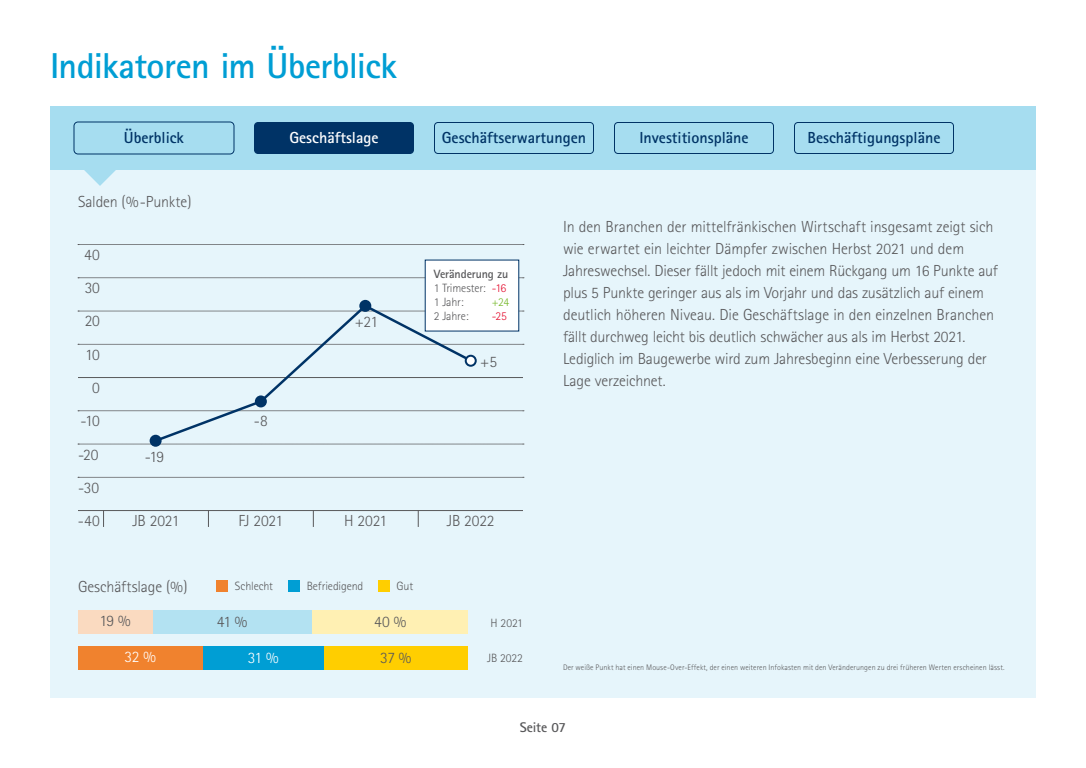
<style>
.page{position:relative;width:1086px;height:768px;background:#fff}
.page>*{position:absolute;margin:0;border:0;box-sizing:border-box;transform-origin:0 0}
.Headline_Kategorie_2{font:700 36px "Rotis Sans Serif";letter-spacing:-.015em;color:#009ed4}
.Fliesstext_10_pt_tit{font:300 16px/22px "Rotis Sans Serif";letter-spacing:-.01em;color:#58585a}
.t1{font:700 16px "Rotis Sans Serif";color:#036}
.t2{font:700 16px "Rotis Sans Serif";color:#fff}
.Fliesstext_10_pt_tit-2{font:300 16px "Rotis Sans Serif";color:#fff}
.Headline_Kategorie_2-2{font:700 14px "Rotis Sans Serif";letter-spacing:-.02em;color:#58585a}
.Fliesstext_10_pt_tit-3{font:300 12px "Rotis Sans Serif";letter-spacing:-.01em;color:#58585a}
.Fliesstext_10_pt_tit-4{font:700 12px "Rotis Sans Serif";letter-spacing:-.01em;color:#58585a}
.Fliesstext_10_pt_tit-5{font:300 12px "Rotis Sans Serif";color:#76b82a}
.Fliesstext_10_pt_tit-6{font:300 12px "Rotis Sans Serif";color:#e40d2e}
.Fliesstext_10_pt_tit-7{font:300 8px "Rotis Sans Serif";letter-spacing:.005em;color:#58585a}
.s1{color:#e40d2e}
</style>
<div class="page">
<div style="left:50px;top:106px;width:986px;height:592px;background:#e6f5fb"></div>
<div style="left:50px;top:106px;width:986px;height:64px;background:#a6ddf0"></div>
<svg style="left:84px;top:170px;width:32px;height:16px"></svg>
<div style="left:324px;top:646px;width:144px;height:24px;background:#ffce00"></div>
<div style="left:203px;top:646px;width:121px;height:24px;background:#009ed4"></div>
<div style="left:78px;top:646px;width:125px;height:24px;background:#f0822e"></div>
<svg style="left:78px;top:244px;width:446px;height:1px"></svg>
<hr style="left:78px;top:510px;width:445px;height:1px;background:#58585a">
<svg style="left:78px;top:477px;width:446px;height:1px"></svg>
<svg style="left:78px;top:444px;width:446px;height:1px"></svg>
<svg style="left:78px;top:411px;width:446px;height:1px"></svg>
<hr style="left:78px;top:377px;width:445px;height:1px;background:#58585a">
<svg style="left:78px;top:344px;width:446px;height:1px"></svg>
<svg style="left:103px;top:511px;width:1px;height:16px"></svg>
<svg style="left:208px;top:511px;width:1px;height:16px"></svg>
<svg style="left:313px;top:511px;width:1px;height:16px"></svg>
<svg style="left:418px;top:511px;width:1px;height:16px"></svg>
<svg style="left:78px;top:259px;width:446px;height:73px"></svg>
<div style="left:216px;top:580px;width:12px;height:12px;background:#f0822e"></div>
<div style="left:288px;top:580px;width:12px;height:12px;background:#009ed4"></div>
<div style="left:378px;top:580px;width:12px;height:12px;background:#ffce00"></div>
<div style="left:434px;top:122px;width:160px;height:32px;border:1px solid #036;border-radius:4px"></div>
<div style="left:254px;top:122px;width:160px;height:32px;background:#036;border-radius:4px"></div>
<div style="left:614px;top:122px;width:160px;height:32px;border:1px solid #036;border-radius:4px"></div>
<div style="left:794px;top:122px;width:160px;height:32px;border:1px solid #036;border-radius:4px"></div>
<div style="left:74px;top:122px;width:160px;height:32px;border:1px solid #036;border-radius:4px"></div>
<svg style="left:150px;top:435px;width:12px;height:12px"></svg>
<div style="left:359px;top:300px;width:12px;height:12px;background:#036;border-radius:50%"></div>
<svg style="left:152px;top:303px;width:322px;height:141px"></svg>
<div style="left:466px;top:356px;width:10px;height:10px;background:#fff;border-radius:50%"></div>
<div style="left:465px;top:355px;width:12px;height:12px;border:2px solid #036;border-radius:50%"></div>
<div style="left:152px;top:610px;width:160px;height:24px;background:#b3e2f2"></div>
<div style="left:78px;top:610px;width:74px;height:24px;background:#fadac0"></div>
<div style="left:312px;top:610px;width:156px;height:24px;background:#fff0b3"></div>
<p class="Headline_Kategorie_2" style="left:50px;top:44px;width:349px">Indikatoren im Überblick</p>
<p class="t1" style="left:124px;top:128px;width:62px">Überblick</p>
<p class="t2" style="left:289px;top:128px;width:91px">Geschäftslage</p>
<p class="t1" style="left:442px;top:128px;width:146px">Geschäftserwartungen</p>
<p class="t1" style="left:639px;top:128px;width:111px">Investitionspläne</p>
<p class="t1" style="left:807px;top:128px;width:135px">Beschäftigungspläne</p>
<p class="Fliesstext_10_pt_tit" style="left:78px;top:191px;width:115px">Salden (%-Punkte)</p>
<p class="Fliesstext_10_pt_tit" style="left:84px;top:243px;width:17px">40</p>
<p class="Fliesstext_10_pt_tit" style="left:85px;top:277px;width:17px">30</p>
<p class="Fliesstext_10_pt_tit" style="left:85px;top:310px;width:17px">20</p>
<p class="Fliesstext_10_pt_tit" style="left:85px;top:343px;width:16px">10</p>
<p class="Fliesstext_10_pt_tit" style="left:92px;top:377px;width:9px">0</p>
<p class="Fliesstext_10_pt_tit" style="left:80px;top:410px;width:21px">-10</p>
<p class="Fliesstext_10_pt_tit" style="left:78px;top:443px;width:22px">-20</p>
<p class="Fliesstext_10_pt_tit" style="left:78px;top:477px;width:23px">-30</p>
<p class="Fliesstext_10_pt_tit" style="left:78px;top:510px;width:24px">-40</p>
<p class="Fliesstext_10_pt_tit" style="left:145px;top:446px;width:21px">-19</p>
<p class="Fliesstext_10_pt_tit" style="left:254px;top:409px;width:15px">-8</p>
<p class="Fliesstext_10_pt_tit" style="left:355px;top:311px;width:25px">+21</p>
<p class="Fliesstext_10_pt_tit-4" style="left:434px;top:266px;width:76px">Veränderung zu</p>
<p class="Fliesstext_10_pt_tit-3" style="left:434px;top:281px;width:74px">1 Trimester: <span class="s1">-16</span></p>
<p class="Fliesstext_10_pt_tit-3" style="left:434px;top:295px;width:31px">1 Jahr:</p>
<p class="Fliesstext_10_pt_tit-5" style="left:492px;top:295px;width:19px">+24</p>
<p class="Fliesstext_10_pt_tit-3" style="left:434px;top:309px;width:37px">2 Jahre:</p>
<p class="Fliesstext_10_pt_tit-6" style="left:492px;top:309px;width:17px">-25</p>
<p class="Fliesstext_10_pt_tit" style="left:480px;top:350px;width:18px">+5</p>
<p class="Fliesstext_10_pt_tit" style="left:133px;top:510px;width:49px">JB 2021</p>
<p class="Fliesstext_10_pt_tit" style="left:239px;top:510px;width:46px">FJ 2021</p>
<p class="Fliesstext_10_pt_tit" style="left:344px;top:510px;width:45px">H 2021</p>
<p class="Fliesstext_10_pt_tit" style="left:447px;top:510px;width:49px">JB 2022</p>
<p class="Fliesstext_10_pt_tit" style="left:78px;top:575px;width:111px">Geschäftslage (%)</p>
<p class="Fliesstext_10_pt_tit-3" style="left:235px;top:579px;width:40px">Schlecht</p>
<p class="Fliesstext_10_pt_tit-3" style="left:307px;top:579px;width:58px">Befriedigend</p>
<p class="Fliesstext_10_pt_tit-3" style="left:397px;top:579px;width:18px">Gut</p>
<p class="Fliesstext_10_pt_tit" style="left:100px;top:610px;width:32px">19 %</p>
<p class="Fliesstext_10_pt_tit" style="left:217px;top:610px;width:32px">41 %</p>
<p class="Fliesstext_10_pt_tit" style="left:374px;top:610px;width:34px">40 %</p>
<p class="Fliesstext_10_pt_tit-2" style="left:125px;top:648px;width:33px">32 %</p>
<p class="Fliesstext_10_pt_tit-2" style="left:248px;top:648px;width:32px">31 %</p>
<p class="Fliesstext_10_pt_tit" style="left:380px;top:646px;width:33px">37 %</p>
<p class="Fliesstext_10_pt_tit-3" style="left:491px;top:616px;width:34px">H 2021</p>
<p class="Fliesstext_10_pt_tit-3" style="left:487px;top:651px;width:37px">JB 2022</p>
<p class="Fliesstext_10_pt_tit" style="left:563px;top:216px;width:437px">In den Branchen der mittelfränkischen Wirtschaft insgesamt zeigt sich wie erwartet ein leichter Dämpfer zwischen Herbst 2021 und dem Jahreswechsel. Dieser fällt jedoch mit einem Rückgang um 16 Punkte auf plus 5 Punkte geringer aus als im Vorjahr und das zusätzlich auf einem deutlich höheren Niveau. Die Geschäftslage in den einzelnen Branchen fällt durchweg leicht bis deutlich schwächer aus als im Herbst 2021.<br>Lediglich im Baugewerbe wird zum Jahresbeginn eine Verbesserung der Lage verzeichnet.</p>
<p class="Fliesstext_10_pt_tit-7" style="left:563px;top:663px;width:443px">Der weiße Punkt hat einen Mouse-Over-Effekt, der einen weiteren Infokasten mit den Veränderungen zu drei früheren Werten erscheinen lässt.</p>
<p class="Headline_Kategorie_2-2" style="left:520px;top:718px;width:48px">Seite 07</p>
</div>
